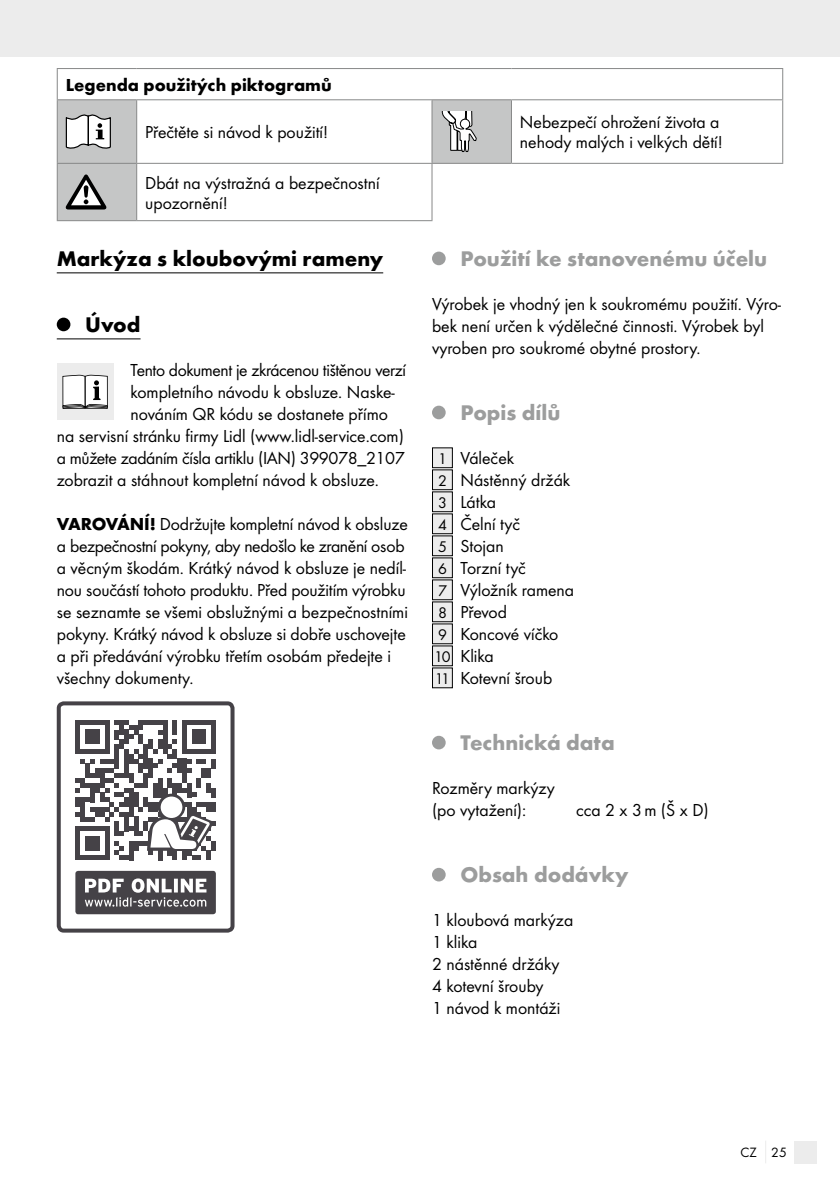
<style>
.page{position:relative;width:840px;height:1191px;background:#fff}
.page>*{position:absolute;margin:0;border:0;box-sizing:border-box;transform-origin:0 0}
.t1{font:700 22px "Futura";color:#9c9d9d}
.t2{font:700 22px "Futura";color:#000}
.t3{font:18px/22px "Futura Boo";color:#000}
.t4{font:18px "Futura Boo";letter-spacing:-.02em;color:#000}
.t5{font:700 18px "Futura";color:#000}
.t6{font:14px "Futura Boo";color:#000}
.s1{font-family:"Futura";font-weight:700}
.s2{font-size:16px}
</style>
<div class="page">
<div style="left:0;top:0;width:839px;height:57px;background:#ececec"></div>
<div style="left:794px;top:1140px;width:22px;height:23px;background:#ececec"></div>
<svg style="left:58px;top:100px;width:452px;height:121px"></svg>
<hr style="left:57px;top:69px;width:1px;height:30px;background:#878888">
<hr style="left:57px;top:68px;width:80px;height:1px;background:#878888">
<hr style="left:137px;top:68px;width:295px;height:1px;background:#878888">
<hr style="left:432px;top:68px;width:79px;height:1px;background:#878888">
<hr style="left:511px;top:68px;width:271px;height:1px;background:#878888">
<hr style="left:781px;top:69px;width:1px;height:30px;background:#878888">
<hr style="left:57px;top:100px;width:1px;height:63px;background:#878888">
<hr style="left:57px;top:99px;width:80px;height:1px;background:#878888">
<hr style="left:136px;top:100px;width:1px;height:63px;background:#878888">
<hr style="left:137px;top:99px;width:295px;height:1px;background:#878888">
<hr style="left:431px;top:100px;width:1px;height:63px;background:#878888">
<hr style="left:57px;top:163px;width:80px;height:1px;background:#878888">
<hr style="left:136px;top:164px;width:1px;height:56px;background:#878888">
<hr style="left:137px;top:163px;width:295px;height:1px;background:#878888">
<hr style="left:431px;top:164px;width:1px;height:56px;background:#878888">
<hr style="left:57px;top:164px;width:1px;height:56px;background:#878888">
<hr style="left:432px;top:99px;width:79px;height:1px;background:#878888">
<hr style="left:432px;top:163px;width:79px;height:1px;background:#878888">
<hr style="left:511px;top:163px;width:271px;height:1px;background:#878888">
<hr style="left:57px;top:220px;width:80px;height:1px;background:#878888">
<hr style="left:510px;top:100px;width:1px;height:63px;background:#878888">
<hr style="left:511px;top:99px;width:271px;height:1px;background:#878888">
<hr style="left:137px;top:220px;width:295px;height:1px;background:#878888">
<hr style="left:781px;top:100px;width:1px;height:63px;background:#878888">
<svg style="left:65px;top:111px;width:46px;height:39px"></svg>
<svg style="left:440px;top:111px;width:36px;height:41px"></svg>
<svg style="left:66px;top:174px;width:40px;height:35px"></svg>
<hr style="left:57px;top:272px;width:326px;height:1px;background:#000">
<hr style="left:57px;top:338px;width:83px;height:1px;background:#000">
<div style="left:57px;top:318px;width:13px;height:13px;background:#000;border-radius:50%"></div>
<div style="left:57px;top:363px;width:56px;height:57px;background:#ececec"></div>
<svg style="left:62px;top:375px;width:46px;height:34px;background:#c6c6c6"></svg>
<div style="left:57px;top:701px;width:177px;height:231px;border:4px solid #454247;border-radius:5px"></div>
<div style="left:75px;top:871px;width:141px;height:43px;background:#454247;border-radius:3px"></div>
<svg style="left:85px;top:878px;width:121px;height:28px"></svg>
<svg style="left:75px;top:720px;width:141px;height:140px"></svg>
<div style="left:432px;top:252px;width:13px;height:13px;background:#9c9d9d;border-radius:50%"></div>
<div style="left:432px;top:406px;width:13px;height:13px;background:#9c9d9d;border-radius:50%"></div>
<div style="left:432px;top:448px;width:20px;height:20px;background:#ececec"></div>
<div style="left:432px;top:447px;width:20px;height:21px;border:1px solid #000"></div>
<div style="left:432px;top:470px;width:20px;height:20px;background:#ececec"></div>
<div style="left:432px;top:469px;width:20px;height:21px;border:1px solid #000"></div>
<div style="left:432px;top:492px;width:20px;height:20px;background:#ececec"></div>
<div style="left:432px;top:491px;width:20px;height:21px;border:1px solid #000"></div>
<div style="left:432px;top:514px;width:20px;height:20px;background:#ececec"></div>
<div style="left:432px;top:513px;width:20px;height:21px;border:1px solid #000"></div>
<div style="left:432px;top:536px;width:20px;height:20px;background:#ececec"></div>
<div style="left:432px;top:535px;width:20px;height:21px;border:1px solid #000"></div>
<div style="left:432px;top:558px;width:20px;height:20px;background:#ececec"></div>
<div style="left:432px;top:557px;width:20px;height:21px;border:1px solid #000"></div>
<div style="left:432px;top:580px;width:20px;height:20px;background:#ececec"></div>
<div style="left:432px;top:602px;width:20px;height:20px;background:#ececec"></div>
<div style="left:432px;top:624px;width:20px;height:20px;background:#ececec"></div>
<div style="left:432px;top:646px;width:20px;height:20px;background:#ececec"></div>
<div style="left:432px;top:668px;width:20px;height:20px;background:#ececec"></div>
<div style="left:432px;top:736px;width:13px;height:13px;background:#9c9d9d;border-radius:50%"></div>
<div style="left:432px;top:868px;width:13px;height:13px;background:#9c9d9d;border-radius:50%"></div>
<p class="t5" style="left:66px;top:74px;width:267px">Legenda použitých piktogramů</p>
<p class="t3" style="left:145px;top:121px;width:184px">Přečtěte si návod k použití!</p>
<p class="t3" style="left:519px;top:112px;width:204px;line-height:20px">Nebezpečí ohrožení života a nehody malých i velkých dětí!</p>
<p class="t3" style="left:145px;top:173px;width:236px;line-height:20px">Dbát na výstražná a bezpečnostní upozornění!</p>
<p class="t2" style="left:57px;top:245px;width:328px">Markýza s kloubovými rameny</p>
<p class="t1" style="left:460px;top:245px;width:308px">Použití ke stanovenému účelu</p>
<p class="t3" style="left:432px;top:293px;width:350px">Výrobek je vhodný jen k soukromému použití. Výro&shy;bek není určen k výdělečné činnosti. Výrobek byl vyroben pro soukromé obytné prostory.</p>
<p class="t2" style="left:85px;top:311px;width:57px">Úvod</p>
<p class="t4" style="left:130px;top:359px;width:277px">Tento dokument je zkrácenou tištěnou verzí</p>
<p class="t3" style="left:130px;top:381px;width:265px">kompletního návodu k obsluze. Naske-</p>
<p class="t3" style="left:130px;top:403px;width:259px">nováním QR kódu se dostanete přímo</p>
<p class="t3" style="left:57px;top:425px;width:348px">na servisní stránku firmy Lidl (www.lidl-service.com)</p>
<p class="t4" style="left:57px;top:447px;width:349px">a můžete zadáním čísla artiklu (IAN) 399078_2107</p>
<p class="t3" style="left:57px;top:469px;width:323px">zobrazit a stáhnout kompletní návod k obsluze.</p>
<p class="t3" style="left:57px;top:513px;width:352px"><span class="s1">VAROVÁNÍ!</span> Dodržujte kompletní návod k obsluze a bezpečnostní pokyny, aby nedošlo ke zranění osob a věcným škodám. Krátký návod k obsluze je nedíl&shy;nou součástí tohoto produktu. Před použitím výrobku se seznamte se všemi obslužnými a bezpečnostními pokyny. Krátký návod k obsluze si dobře uschovejte a při předávání výrobku třetím osobám předejte i všechny dokumenty.</p>
<p class="t1" style="left:460px;top:399px;width:102px">Popis dílů</p>
<p class="t3" style="left:434px;top:447px;width:141px"><span class="s2">1</span> Váleček<br><span class="s2">2</span> Nástěnný držák<br><span class="s2">3</span> Látka<br><span class="s2">4</span> Čelní tyč<br><span class="s2">5</span> Stojan<br><span class="s2">6</span> Torzní tyč<br><span class="s2">7</span> Výložník ramena<br><span class="s2">8</span> Převod<br><span class="s2">9</span> Koncové víčko<br><span class="s2">10</span> Klika<br><span class="s2">11</span> Kotevní šroub</p>
<p class="t1" style="left:460px;top:729px;width:156px">Technická data</p>
<p class="t3" style="left:432px;top:777px;width:124px">Rozměry markýzy (po vytažení):</p>
<p class="t3" style="left:576px;top:799px;width:134px">cca 2 x 3m (Š x D)</p>
<p class="t1" style="left:460px;top:861px;width:169px">Obsah dodávky</p>
<p class="t3" style="left:432px;top:909px;width:143px">1 kloubová markýza<br>1 klika<br>2 nástěnné držáky<br>4 kotevní šrouby<br>1 návod k montáži</p>
<p class="t6" style="left:740px;top:1144px;width:48px">CZ 25</p>
</div>
